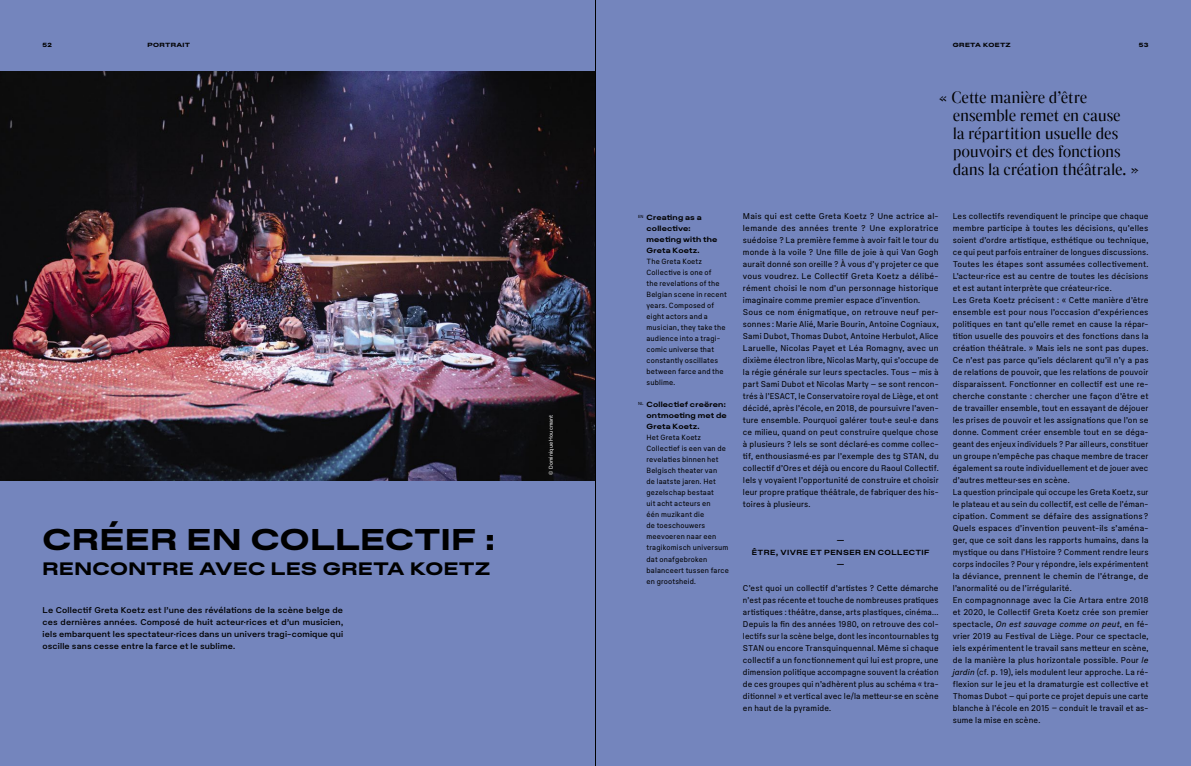
<style>
.page{position:relative;width:1191px;height:766px;background:#fff}
.page>*{position:absolute;margin:0;border:0;box-sizing:border-box;transform-origin:0 0}
.t1{font:30px "Plaid XL";letter-spacing:.025em;color:#000}
.t2{font:18px "Plaid XL";letter-spacing:.02em;color:#000}
.t3{font:16px/18px "Rando Display";letter-spacing:-.015em;color:#000}
.t4{font:8.4px/12px "Plaid S";letter-spacing:.02em;color:#000;text-align:justify}
.t5{font:8.4px/12px "Plaid S";letter-spacing:.02em;color:#000;scale:1.04 1}
.t6{font:8.4px/12px "Plaid M";letter-spacing:.02em;color:#000;text-align:justify}
.t7{font:8.4px "Plaid S Italic";letter-spacing:.02em;color:#000}
.t8{font:7.5px/11px "Plaid S";letter-spacing:.02em;color:#000}
.t9{font:7.5px/11px "Plaid L";letter-spacing:.025em;color:#000}
.t10{font:7.4px/12px "Plaid L";letter-spacing:.055em;color:#000;text-align:center}
.t11{font:6px "Plaid XL";letter-spacing:.06em;color:#000}
.t12{font:5.5px "Plaid S";letter-spacing:.03em;color:#fff}
.s1{font-family:"Plaid S"}
.s2{font-family:"Plaid S Italic"}
</style>
<div class="page">
<div style="left:0;top:0;width:1191px;height:765px;background:#7485bd"></div>
<img style="left:0;top:71px;width:595px;height:409px">
<hr style="left:595px;top:0;width:1px;height:765px;background:#000">
<p class="t11" style="left:43px;top:41px;width:11px">52</p>
<p class="t11" style="left:1138px;top:41px;width:11px">53</p>
<p class="t11" style="left:147px;top:41px;width:44px">PORTRAIT</p>
<p class="t11" style="left:952px;top:41px;width:60px">GRETA KOETZ</p>
<p class="t11" style="left:959px;top:41px;width:24px">ENRE</p>
<h1 class="t1" style="left:43px;top:519px;width:453px">CRÉER EN COLLECTIF :</h1>
<h2 class="t2" style="left:43px;top:556px;width:449px">RENCONTRE AVEC LES GRETA KOETZ</h2>
<p class="t6" style="left:43px;top:603px;width:302px">Le Collectif Greta Koetz est l’une des révélations de la scène belge de ces dernières années. Composé de huit acteur·rices et d’un musicien, iels embarquent les spectateur·rices dans un univers tragi-comique qui oscille sans cesse entre la farce et le sublime.</p>
<p class="t12" style="left:547px;top:474px;width:62px;rotate:-90deg">© Dominique Houcmant</p>
<h3 class="t3" style="left:952px;top:87px;width:188px;text-indent:-14px">« Cette manière d’être ensemble remet en cause<br>la répartition usuelle des pouvoirs et des fonctions dans la création théâtrale. »</h3>
<p class="t9" style="left:646px;top:212px;width:72px;text-indent:-9px"><sup>EN</sup> Creating as a collective: meeting with the<br>Greta Koetz.</p>
<p class="t8" style="left:646px;top:256px;width:82px">The Greta Koetz<br>Collective is one of<br>the revelations of the<br>Belgian scene in recent years. Composed of eight actors and a musician, they take the audience into a tragi&shy;comic universe that constantly oscillates between farce and the sublime.</p>
<p class="t9" style="left:646px;top:399px;width:82px;text-indent:-9px"><sup>NL</sup> Collectief creëren: ontmoeting met de<br>Greta Koetz.</p>
<p class="t8" style="left:646px;top:432px;width:84px">Het Greta Koetz<br>Collectief is een van de revelaties binnen het<br>Belgisch theater van<br>de laatste jaren. Het gezelschap bestaat<br>uit acht acteurs en<br>één muzikant die<br>de toeschouwers meevoeren naar een tragikomisch universum dat onafgebroken balanceert tussen farce en grootsheid.</p>
<p class="t5" style="left:743px;top:210px;width:190px">Mais qui est cette Greta Koetz ? Une actrice al&shy;lemande des années trente ? Une exploratrice suédoise ? La première femme à avoir fait le tour du monde à la voile ? Une fille de joie à qui Van Gogh aurait donné son oreille ? À vous d’y projeter ce que vous voudrez. Le Collectif Greta Koetz a délibé&shy;rément choisi le nom d’un personnage historique imaginaire comme premier espace d’invention.<br>Sous ce nom énigmatique, on retrouve neuf per&shy;sonnes : Marie Alié, Marie Bourin, Antoine Cogniaux, Sami Dubot, Thomas Dubot, Antoine Herbulot, Alice Laruelle, Nicolas Payet et Léa Romagny, avec un dixième électron libre, Nicolas Marty, qui s’occupe de la régie générale sur leurs spectacles. Tous – mis à part Sami Dubot et Nicolas Marty – se sont rencon&shy;trés à l’ESACT, le Conservatoire royal de Liège, et ont décidé, après l’école, en 2018, de poursuivre l’aven&shy;ture ensemble. Pourquoi galérer tout·e seul·e dans ce milieu, quand on peut construire quelque chose à plusieurs ? Iels se sont déclaré·es comme collec&shy;tif, enthousiasmé·es par l’exemple des tg STAN, du collectif d’Ores et déjà ou encore du Raoul Collectif.<br>Iels y voyaient l’opportunité de construire et choisir leur propre pratique théâtrale, de fabriquer des his&shy;toires à plusieurs.</p>
<p class="t10" style="left:752px;top:534px;width:179px">—<br>ÊTRE, VIVRE ET PENSER EN COLLECTIF —</p>
<p class="t4" style="left:743px;top:582px;width:197px">C’est quoi un collectif d’artistes ? Cette démarche n’est pas récente et touche de nombreuses pratiques artistiques : théâtre, danse, arts plastiques, cinéma… Depuis la fin des années 1980, on retrouve des col&shy;lectifs sur la scène belge, dont les incontournables tg STAN ou encore Transquinquennal. Même si chaque collectif a un fonctionnement qui lui est propre, une dimension politique accompagne souvent la création de ces groupes qui n’adhèrent plus au schéma « tra&shy;ditionnel » et vertical avec le/la metteur·se en scène en haut de la pyramide.</p>
<p class="t4" style="left:952px;top:210px;width:197px;text-align:left">Les collectifs revendiquent le principe que chaque membre participe à toutes les décisions, qu’elles soient d’ordre artistique, esthétique ou technique, ce qui peut parfois entrainer de longues discussions.<br>Toutes les étapes sont assumées collectivement.<br>L’acteur·rice est au centre de toutes les décisions et est autant interprète que créateur·rice.<br>Les Greta Koetz précisent : « Cette manière d’être ensemble est pour nous l’occasion d’expériences politiques en tant qu’elle remet en cause la répar&shy;tition usuelle des pouvoirs et des fonctions dans la création théâtrale. » Mais iels ne sont pas dupes.<br>Ce n’est pas parce qu’iels déclarent qu’il n’y a pas de relations de pouvoir, que les relations de pouvoir disparaissent. Fonctionner en collectif est une re&shy;cherche constante : chercher une façon d’être et de travailler ensemble, tout en essayant de déjouer les prises de pouvoir et les assignations que l’on se donne. Comment créer ensemble tout en se déga&shy;geant des enjeux individuels ? Par ailleurs, constituer un groupe n’empêche pas chaque membre de tracer également sa route individuellement et de jouer avec d’autres metteur·ses en scène.<br>La question principale qui occupe les Greta Koetz, sur le plateau et au sein du collectif, est celle de l’éman&shy;cipation. Comment se défaire des assignations ?<br>Quels espaces d’invention peuvent-ils s’aména&shy;ger, que ce soit dans les rapports humains, dans la mystique ou dans l’Histoire ? Comment rendre leurs corps indociles ? Pour y répondre, iels expérimentent la déviance, prennent le chemin de l’étrange, de l’anormalité ou de l’irrégularité.<br>En compagnonnage avec la Cie Artara entre 2018 et 2020, le Collectif Greta Koetz crée son premier</p>
<p class="t7" style="left:952px;top:618px;width:197px"><span class="s1">spectacle,</span> On est sauvage comme on peut<span class="s1">, en fé-</span></p>
<p class="t4" style="left:952px;top:630px;width:197px">vrier 2019 au Festival de Liège. Pour ce spectacle, iels expérimentent le travail sans metteur en scène, de la manière la plus horizontale possible. Pour <span class="s2">le jardin</span> (cf. p. 19), iels modulent leur approche. La ré&shy;flexion sur le jeu et la dramaturgie est collective et Thomas Dubot – qui porte ce projet depuis une carte blanche à l’école en 2015 – conduit le travail et as&shy;sume la mise en scène.</p>
</div>
